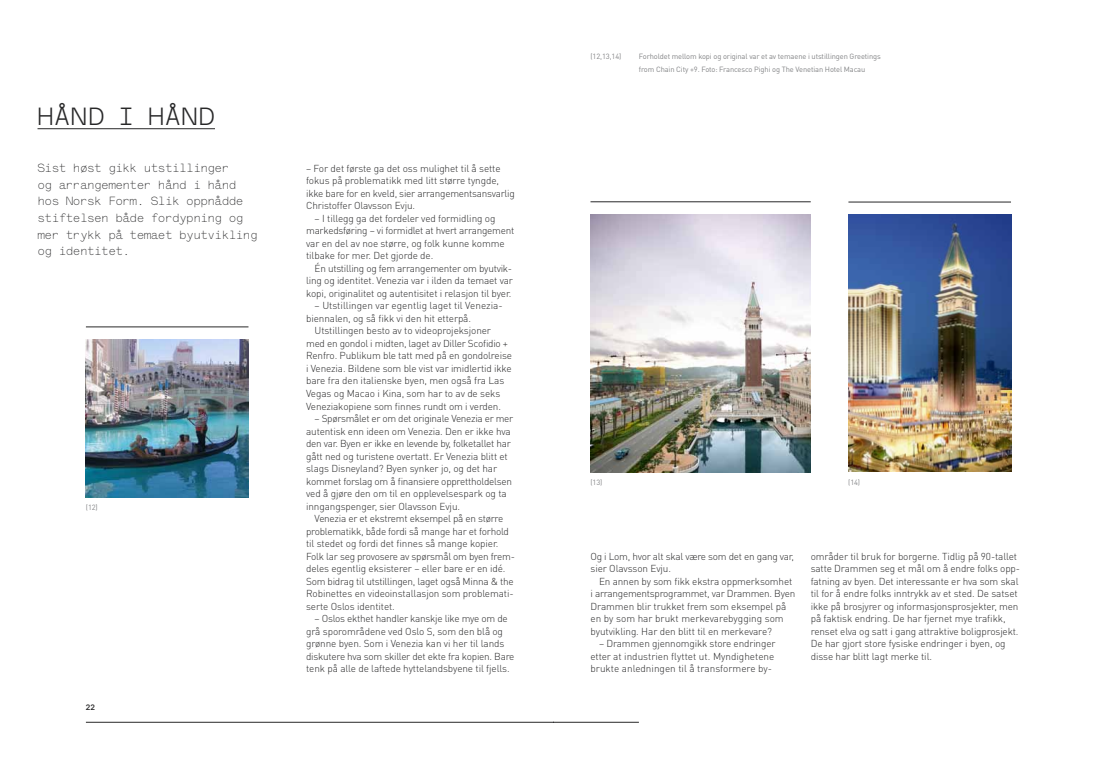
<style>
.page{position:relative;width:1106px;height:766px;background:#fff}
.page>*{position:absolute;margin:0;border:0;box-sizing:border-box;transform-origin:0 0}
.t1{font:700 25.2px "Lettera";letter-spacing:.025em;color:#282829}
.t2{font:12px/16.7px "Lettera";letter-spacing:-.05em;color:#282829}
.t3{font:300 10px/12.5px "DIN Pro";letter-spacing:-.015em;color:#282829}
.t4{font:500 9px "DIN Pro";color:#282829}
.t5{font:7.5px/12.5px "DIN Pro";letter-spacing:-.015em;color:#838486}
</style>
<div class="page">
<hr style="left:86px;top:721px;width:467px;height:1px;background:#282829">
<hr style="left:553px;top:721px;width:86px;height:1px;background:#282829">
<img style="left:590px;top:214px;width:220px;height:258px">
<img style="left:848px;top:214px;width:163px;height:258px">
<img style="left:86px;top:339px;width:162px;height:158px">
<hr style="left:38px;top:128px;width:177px;height:1px;background:#282829">
<hr style="left:86px;top:326px;width:162px;height:1px;background:#282829">
<hr style="left:590px;top:201px;width:220px;height:1px;background:#282829">
<hr style="left:848px;top:202px;width:163px;height:1px;background:#282829">
<h1 class="t1" style="left:38px;top:102px;width:179px">hånd i hånd</h1>
<p class="t2" style="left:38px;top:159px;width:222px">Sist høst gikk utstillinger<br>og arrangementer hånd i hånd hos Norsk Form. Slik oppnådde stiftelsen både fordypning og mer trykk på temaet byutvikling og identitet.</p>
<p class="t3" style="left:306px;top:161px;width:210px">– For det første ga det oss mulighet til å sette fokus på problematikk med litt større tyngde, ikke bare for en kveld, sier arrangementsansvarlig Christoffer Olavsson Evju.</p>
<p class="t3" style="left:306px;top:211px;width:210px;text-indent:8px">– I tillegg ga det fordeler ved formidling og markedsføring – vi formidlet at hvert arrangement var en del av noe større, og folk kunne komme tilbake for mer. Det gjorde de.</p>
<p class="t3" style="left:306px;top:261px;width:208px;text-align:justify;text-indent:8px">Én utstilling og fem arrangementer om byutvik&shy;ling og identitet. Venezia var i ilden da temaet var kopi, originalitet og autentisitet i relasjon til byer.</p>
<p class="t3" style="left:306px;top:299px;width:198px;text-indent:8px">– Utstillingen var egentlig laget til Venezia&shy;biennalen, og så fikk vi den hit etterpå.</p>
<p class="t3" style="left:306px;top:324px;width:207px;text-indent:8px">Utstillingen besto av to videoprojeksjoner med en gondol i midten, laget av Diller Scofidio + Renfro. Publikum ble tatt med på en gondolreise i Venezia. Bildene som ble vist var imidlertid ikke bare fra den italienske byen, men også fra Las Vegas og Macao i Kina, som har to av de seks Veneziakopiene som finnes rundt om i verden.</p>
<p class="t3" style="left:306px;top:411px;width:209px;text-indent:8px">– Spørsmålet er om det originale Venezia er mer autentisk enn ideen om Venezia. Den er ikke hva den var. Byen er ikke en levende by, folketallet har gått ned og turistene overtatt. Er Venezia blitt et slags Disneyland? Byen synker jo, og det har kommet forslag om å finansiere opprettholdelsen ved å gjøre den om til en opplevelsespark og ta inngangspenger, sier Olavsson Evju.</p>
<p class="t3" style="left:306px;top:511px;width:210px;text-indent:8px">Venezia er et ekstremt eksempel på en større problematikk, både fordi så mange har et forhold til stedet og fordi det finnes så mange kopier.<br>Folk lar seg provosere av spørsmål om byen frem&shy;deles egentlig eksisterer – eller bare er en idé.<br>Som bidrag til utstillingen, laget også Minna &amp; the Robinettes en videoinstallasjon som problemati&shy;serte Oslos identitet.</p>
<p class="t3" style="left:306px;top:611px;width:210px;text-indent:8px">– Oslos ekthet handler kanskje like mye om de grå sporområdene ved Oslo S, som den blå og grønne byen. Som i Venezia kan vi her til lands diskutere hva som skiller det ekte fra kopien. Bare tenk på alle de laftede hyttelandsbyene til fjells.</p>
<p class="t5" style="left:86px;top:500px;width:13px">(12)</p>
<p class="t4" style="left:86px;top:700px;width:11px">22</p>
<p class="t5" style="left:590px;top:50px;width:32px">(12,13,14)</p>
<p class="t5" style="left:639px;top:50px;width:243px">Forholdet mellom kopi og original var et av temaene i utstillingen Greetings from Chain City +9. Foto: Francesco Pighi og The Venetian Hotel Macau</p>
<p class="t5" style="left:590px;top:475px;width:13px">(13)</p>
<p class="t5" style="left:848px;top:475px;width:13px">(14)</p>
<p class="t3" style="left:590px;top:549px;width:205px">Og i Lom, hvor alt skal være som det en gang var, sier Olavsson Evju.</p>
<p class="t3" style="left:590px;top:574px;width:206px;text-indent:8px">En annen by som fikk ekstra oppmerksomhet i arrangementsprogrammet, var Drammen. Byen Drammen blir trukket frem som eksempel på en by som har brukt merkevarebygging som byutvikling. Har den blitt til en merkevare?</p>
<p class="t3" style="left:590px;top:636px;width:186px;text-align:justify;text-indent:8px">– Drammen gjennomgikk store endringer etter at industrien flyttet ut. Myndighetene brukte anledningen til å transformere by-</p>
<p class="t3" style="left:810px;top:549px;width:211px">områder til bruk for borgerne. Tidlig på 90-tallet satte Drammen seg et mål om å endre folks opp&shy;fatning av byen. Det interessante er hva som skal til for å endre folks inntrykk av et sted. De satset ikke på brosjyrer og informasjonsprosjekter, men på faktisk endring. De har fjernet mye trafikk, renset elva og satt i gang attraktive boligprosjekt.<br>De har gjort store fysiske endringer i byen, og disse har blitt lagt merke til.</p>
</div>
